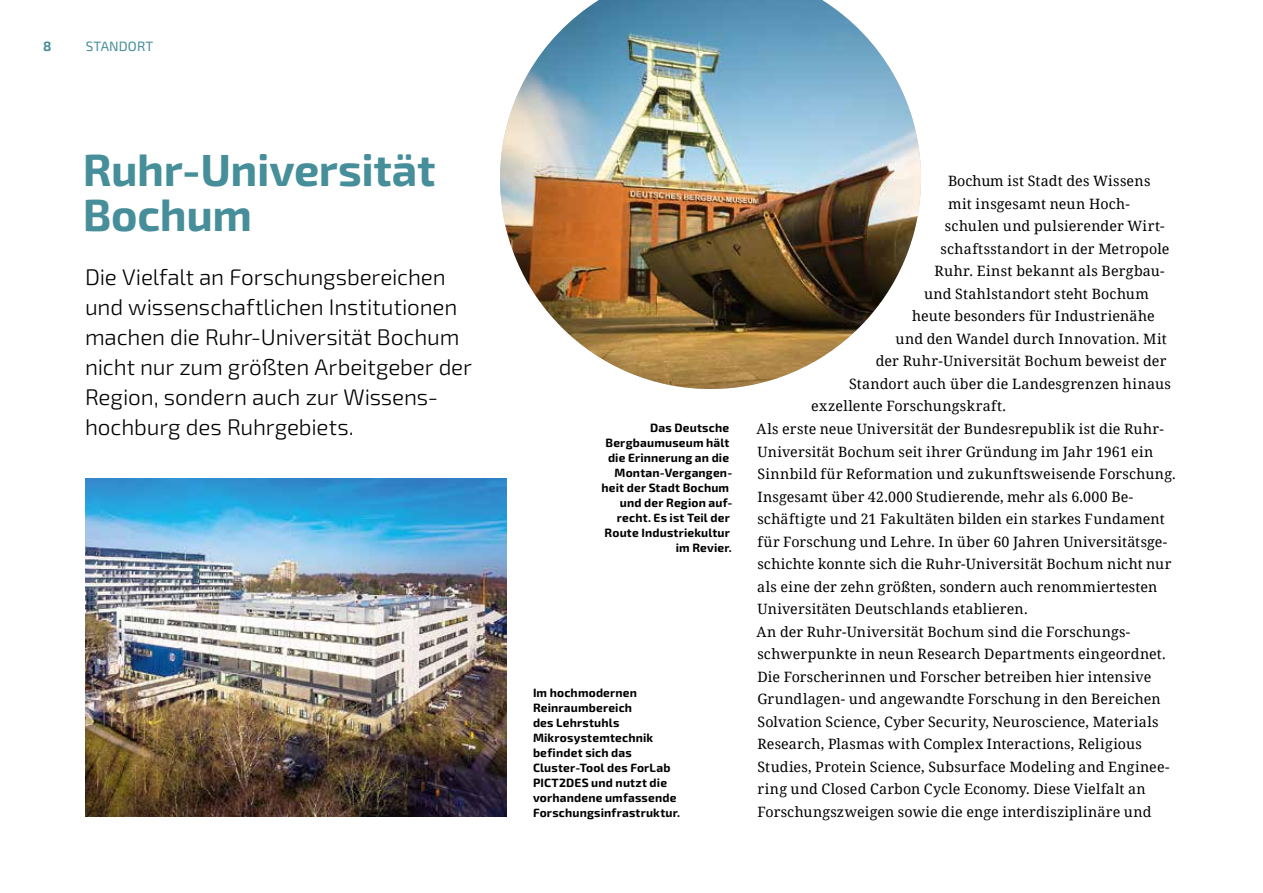
<style>
.page{position:relative;width:1263px;height:893px;background:#fff}
.page>*{position:absolute;margin:0;border:0;box-sizing:border-box;transform-origin:0 0}
.t1{font:700 45px/45px "Exo 2.0";letter-spacing:-.01em;color:#468e99}
.t2{font:300 22.5px/30px "Exo 2.0";letter-spacing:-.005em;color:#000}
.t3{font:14.25px "Noto Serif";letter-spacing:.01em;color:#000}
.t4{font:13.5px "Exo 2.0";letter-spacing:.01em;color:#468e99}
.t5{font:700 13.5px "Exo 2.0";color:#468e99}
.t6{font:700 12px/15px "Exo 2.0";letter-spacing:.015em;color:#000}
</style>
<div class="page">
<img style="left:86px;top:479px;width:420px;height:337px">
<img style="left:500px;top:0;width:421px;height:389px">
<p class="t5" style="left:43px;top:39px;width:10px">8</p>
<p class="t4" style="left:86px;top:39px;width:69px">STANDORT</p>
<h1 class="t1" style="left:83px;top:149px;width:354px">Ruhr-Universität<br>Bochum</h1>
<h2 class="t2" style="left:85px;top:262px;width:388px">Die Vielfalt an Forschungsbereichen und wissenschaftlichen Institutionen machen die Ruhr-Universität Bochum nicht nur zum größten Arbeitgeber der Region, sondern auch zur Wissens&shy;hochburg des Ruhrgebiets.</h2>
<p class="t6" style="left:601px;top:420px;width:132px;text-align:right">Das Deutsche<br>Bergbaumuseum hält die Erinnerung an die<br>Montan-Vergangen&shy;heit der Stadt Bochum und der Region auf&shy;recht. Es ist Teil der<br>Route Industriekultur im Revier.</p>
<p class="t6" style="left:533px;top:685px;width:149px">Im hochmodernen<br>Reinraumbereich<br>des Lehrstuhls<br>Mikrosystemtechnik befindet sich das<br>Cluster-Tool des ForLab<br>PICT2DES und nutzt die vorhandene umfassende<br>Forschungsinfrastruktur.</p>
<p class="t3" style="left:948px;top:172px;width:204px">Bochum ist Stadt des Wissens</p>
<p class="t3" style="left:948px;top:194px;width:183px">mit insgesamt neun Hoch-</p>
<p class="t3" style="left:945px;top:217px;width:221px">schulen und pulsierender Wirt-</p>
<p class="t3" style="left:940px;top:239px;width:231px">schaftsstandort in der Metropole</p>
<p class="t3" style="left:934px;top:262px;width:231px">Ruhr. Einst bekannt als Bergbau-</p>
<p class="t3" style="left:924px;top:284px;width:227px">und Stahlstandort steht Bochum</p>
<p class="t3" style="left:912px;top:307px;width:244px">heute besonders für Industrienähe</p>
<p class="t3" style="left:895px;top:329px;width:273px">und den Wandel durch Innovation. Mit</p>
<p class="t3" style="left:876px;top:352px;width:292px">der Ruhr-Universität Bochum beweist der</p>
<p class="t3" style="left:849px;top:374px;width:323px">Standort auch über die Landesgrenzen hinaus</p>
<p class="t3" style="left:811px;top:397px;width:196px">exzellente Forschungskraft.</p>
<p class="t3" style="left:756px;top:419px;width:409px">Als erste neue Universität der Bundesrepublik ist die Ruhr-</p>
<p class="t3" style="left:757px;top:442px;width:397px">Universität Bochum seit ihrer Gründung im Jahr 1961 ein</p>
<p class="t3" style="left:757px;top:464px;width:420px">Sinnbild für Reformation und zukunftsweisende Forschung.</p>
<p class="t3" style="left:757px;top:487px;width:377px">Insgesamt über 42.000 Studierende, mehr als 6.000 Be-</p>
<p class="t3" style="left:757px;top:509px;width:409px">schäftigte und 21 Fakultäten bilden ein starkes Fundament</p>
<p class="t3" style="left:758px;top:532px;width:411px">für Forschung und Lehre. In über 60 Jahren Universitätsge-</p>
<p class="t3" style="left:757px;top:554px;width:416px">schichte konnte sich die Ruhr-Universität Bochum nicht nur</p>
<p class="t3" style="left:757px;top:577px;width:401px">als eine der zehn größten, sondern auch renommiertesten</p>
<p class="t3" style="left:757px;top:599px;width:271px">Universitäten Deutschlands etablieren.</p>
<p class="t3" style="left:756px;top:622px;width:375px">An der Ruhr-Universität Bochum sind die Forschungs-</p>
<p class="t3" style="left:757px;top:644px;width:410px">schwerpunkte in neun Research Departments eingeordnet.</p>
<p class="t3" style="left:757px;top:667px;width:395px">Die Forscherinnen und Forscher betreiben hier intensive</p>
<p class="t3" style="left:757px;top:689px;width:405px">Grundlagen- und angewandte Forschung in den Bereichen</p>
<p class="t3" style="left:757px;top:712px;width:402px">Solvation Science, Cyber Security, Neuroscience, Materials</p>
<p class="t3" style="left:757px;top:734px;width:386px">Research, Plasmas with Complex Interactions, Religious</p>
<p class="t3" style="left:757px;top:757px;width:413px">Studies, Protein Science, Subsurface Modeling and Enginee-</p>
<p class="t3" style="left:757px;top:779px;width:390px">ring und Closed Carbon Cycle Economy. Diese Vielfalt an</p>
<p class="t3" style="left:757px;top:802px;width:395px">Forschungszweigen sowie die enge interdisziplinäre und</p>
</div>
